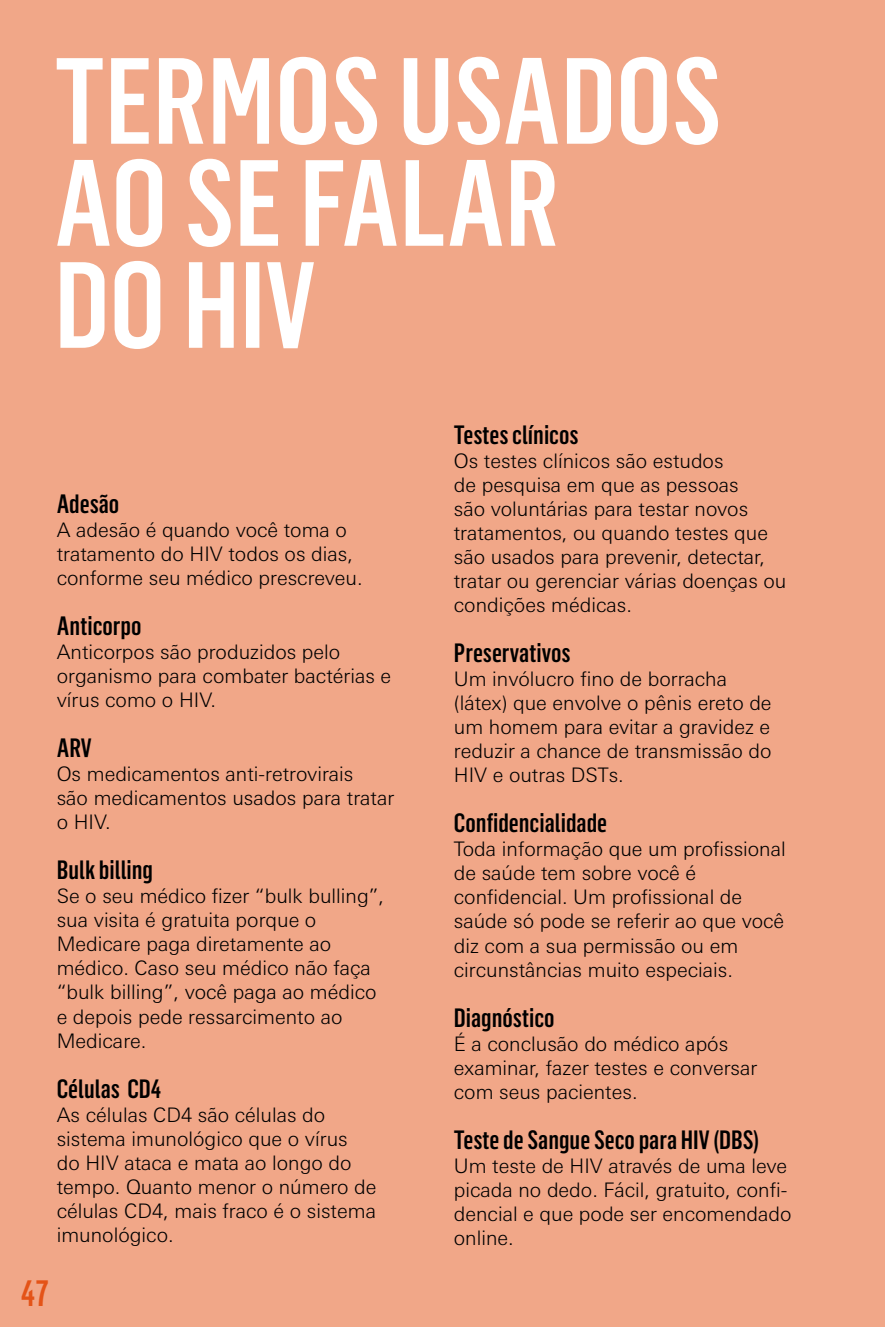
<style>
.page{position:relative;width:885px;height:1327px;background:#fff}
.page>*{position:absolute;margin:0;border:0;box-sizing:border-box;transform-origin:0 0}
.t1{font:500 36px "Flama Condensed";color:#e45317}
.t2{font:500 26px "Flama Condensed";color:#000}
.t3{font:300 20px/24px "Linotype Univers Basic";color:#000}
</style>
<div class="page">
<div style="left:0;top:0;width:884px;height:1327px;background:#f1a788"></div>
<svg style="left:60px;top:261px;width:254px;height:88px"></svg>
<svg style="left:57px;top:159px;width:498px;height:88px"></svg>
<svg style="left:57px;top:57px;width:661px;height:88px"></svg>
<h2 class="t2" style="left:57px;top:488px;width:64px">Adesão</h2>
<p class="t3" style="left:57px;top:518px;width:307px">A adesão é quando você toma o tratamento do HIV todos os dias, conforme seu médico prescreveu.</p>
<h2 class="t2" style="left:57px;top:610px;width:86px">Anticorpo</h2>
<p class="t3" style="left:57px;top:640px;width:336px">Anticorpos são produzidos pelo organismo para combater bactérias e vírus como o HIV.</p>
<h2 class="t2" style="left:57px;top:732px;width:36px">ARV</h2>
<p class="t3" style="left:57px;top:762px;width:339px">Os medicamentos anti-retrovirais<br>são medicamentos usados para tratar o HIV.</p>
<h2 class="t2" style="left:57px;top:854px;width:98px">Bulk billing</h2>
<p class="t3" style="left:57px;top:884px;width:329px">Se o seu médico fizer “bulk bulling”, sua visita é gratuita porque o<br>Medicare paga diretamente ao médico. Caso seu médico não faça “bulk billing”, você paga ao médico e depois pede ressarcimento ao<br>Medicare.</p>
<h2 class="t2" style="left:57px;top:1072px;width:106px">Células CD4</h2>
<p class="t3" style="left:57px;top:1102px;width:321px">As células CD4 são células do sistema imunológico que o vírus<br>do HIV ataca e mata ao longo do tempo. Quanto menor o número de células CD4, mais fraco é o sistema imunológico.</p>
<h1 class="t1" style="left:21px;top:1271px;width:30px">47</h1>
<h2 class="t2" style="left:454px;top:419px;width:126px">Testes clínicos</h2>
<p class="t3" style="left:454px;top:449px;width:334px">Os testes clínicos são estudos<br>de pesquisa em que as pessoas<br>são voluntárias para testar novos tratamentos, ou quando testes que são usados para prevenir, detectar, tratar ou gerenciar várias doenças ou condições médicas.</p>
<h2 class="t2" style="left:454px;top:637px;width:118px">Preservativos</h2>
<p class="t3" style="left:454px;top:667px;width:319px">Um invólucro fino de borracha (látex) que envolve o pênis ereto de um homem para evitar a gravidez e reduzir a chance de transmissão do<br>HIV e outras DSTs.</p>
<h2 class="t2" style="left:454px;top:807px;width:155px">Confidencialidade</h2>
<p class="t3" style="left:454px;top:837px;width:333px">Toda informação que um profissional de saúde tem sobre você é confidencial. Um profissional de saúde só pode se referir ao que você diz com a sua permissão ou em circunstâncias muito especiais.</p>
<h2 class="t2" style="left:454px;top:1001px;width:102px">Diagnóstico</h2>
<p class="t3" style="left:454px;top:1031px;width:305px">É a conclusão do médico após examinar, fazer testes e conversar com seus pacientes.</p>
<h2 class="t2" style="left:454px;top:1123px;width:307px">Teste de Sangue Seco para HIV (DBS)</h2>
<p class="t3" style="left:454px;top:1153px;width:339px">Um teste de HIV através de uma leve picada no dedo. Fácil, gratuito, confi&shy;dencial e que pode ser encomendado online.</p>
</div>
